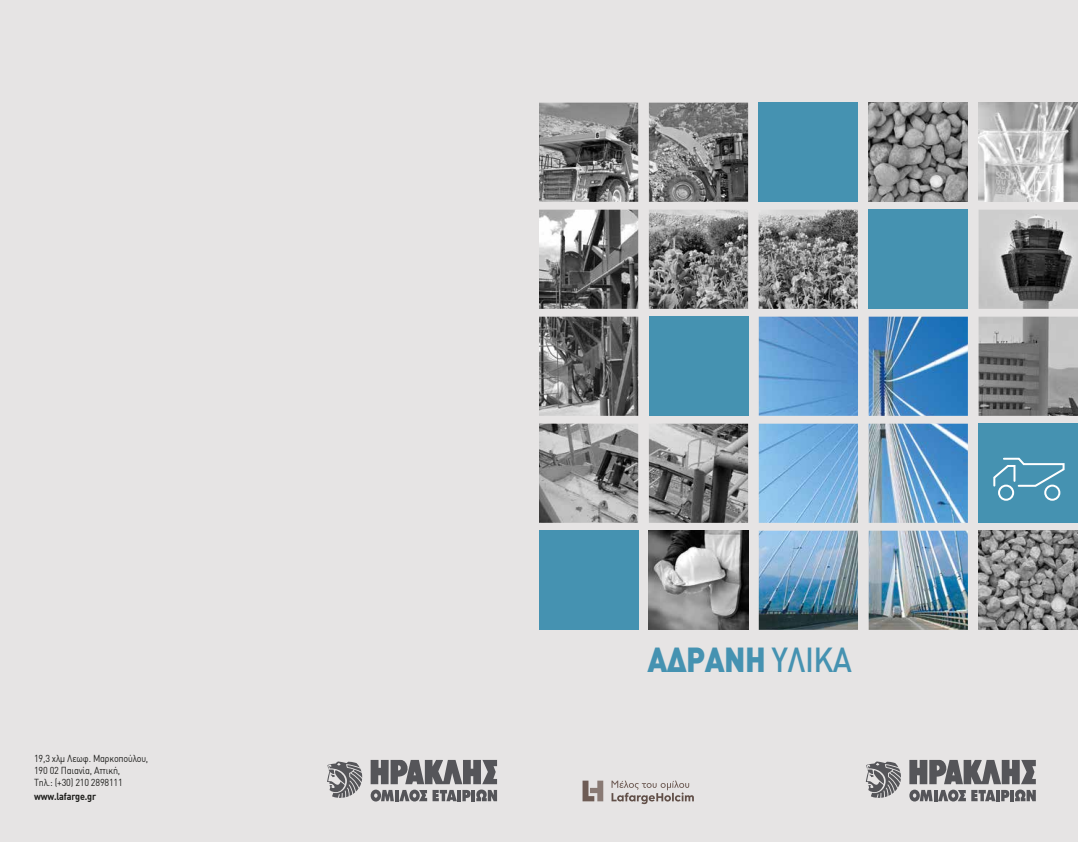
<style>
.page{position:relative;width:1078px;height:842px;background:#fff}
.page>*{position:absolute;margin:0;border:0;box-sizing:border-box;transform-origin:0 0}
.t1{font:900 34px "DIN Greek";letter-spacing:-.02em;color:#4592b1;scale:.9 1}
.t2{font:10px/12px "DIN Greek";letter-spacing:-.02em;color:#1d1d1b;scale:.9 1}
.t3{font:700 10px "DIN Greek";letter-spacing:-.02em;color:#1d1d1b;scale:.9 1}
.s1{font-weight:500}
</style>
<div class="page">
<div style="left:0;top:0;width:1077px;height:842px;background:#e6e4e4"></div>
<div style="left:978px;top:424px;width:99px;height:99px;background:#4592b1"></div>
<img style="left:978px;top:531px;width:99px;height:99px">
<div style="left:648px;top:317px;width:100px;height:99px;background:#4592b1"></div>
<img style="left:978px;top:210px;width:99px;height:206px">
<div style="left:868px;top:210px;width:99px;height:99px;background:#4592b1"></div>
<img style="left:978px;top:103px;width:99px;height:99px">
<img style="left:868px;top:103px;width:99px;height:99px">
<img style="left:539px;top:103px;width:209px;height:99px">
<div style="left:758px;top:103px;width:99px;height:99px;background:#4592b1"></div>
<img style="left:539px;top:210px;width:99px;height:206px">
<img style="left:648px;top:531px;width:100px;height:99px">
<div style="left:539px;top:531px;width:99px;height:99px;background:#4592b1"></div>
<svg style="left:993px;top:457px;width:72px;height:31px"></svg>
<div style="left:997px;top:485px;width:16px;height:16px;border:2px solid #fff;border-radius:50%"></div>
<div style="left:1043px;top:485px;width:17px;height:16px;border:2px solid #fff;border-radius:50%"></div>
<img style="left:758px;top:317px;width:209px;height:313px">
<img style="left:648px;top:210px;width:209px;height:99px">
<img style="left:539px;top:424px;width:209px;height:99px">
<svg style="left:582px;top:781px;width:21px;height:20px"></svg>
<svg style="left:611px;top:781px;width:82px;height:23px"></svg>
<svg style="left:909px;top:760px;width:126px;height:41px"></svg>
<svg style="left:865px;top:761px;width:35px;height:37px"></svg>
<svg style="left:370px;top:760px;width:127px;height:41px"></svg>
<svg style="left:327px;top:761px;width:35px;height:37px"></svg>
<p class="t2" style="left:34px;top:752px;width:128px">19,3 χλµ Λεωφ. Μαρκοπούλου,<br>190 02 Παιανία, Αττική,<br>Τηλ.: (+30) 210 2898111</p>
<p class="t3" style="left:34px;top:791px;width:70px">www.lafarge.gr</p>
<h1 class="t1" style="left:647px;top:639px;width:229px">ΑΔΡΑΝΗ <span class="s1">ΥΛΙΚΑ</span></h1>
</div>
